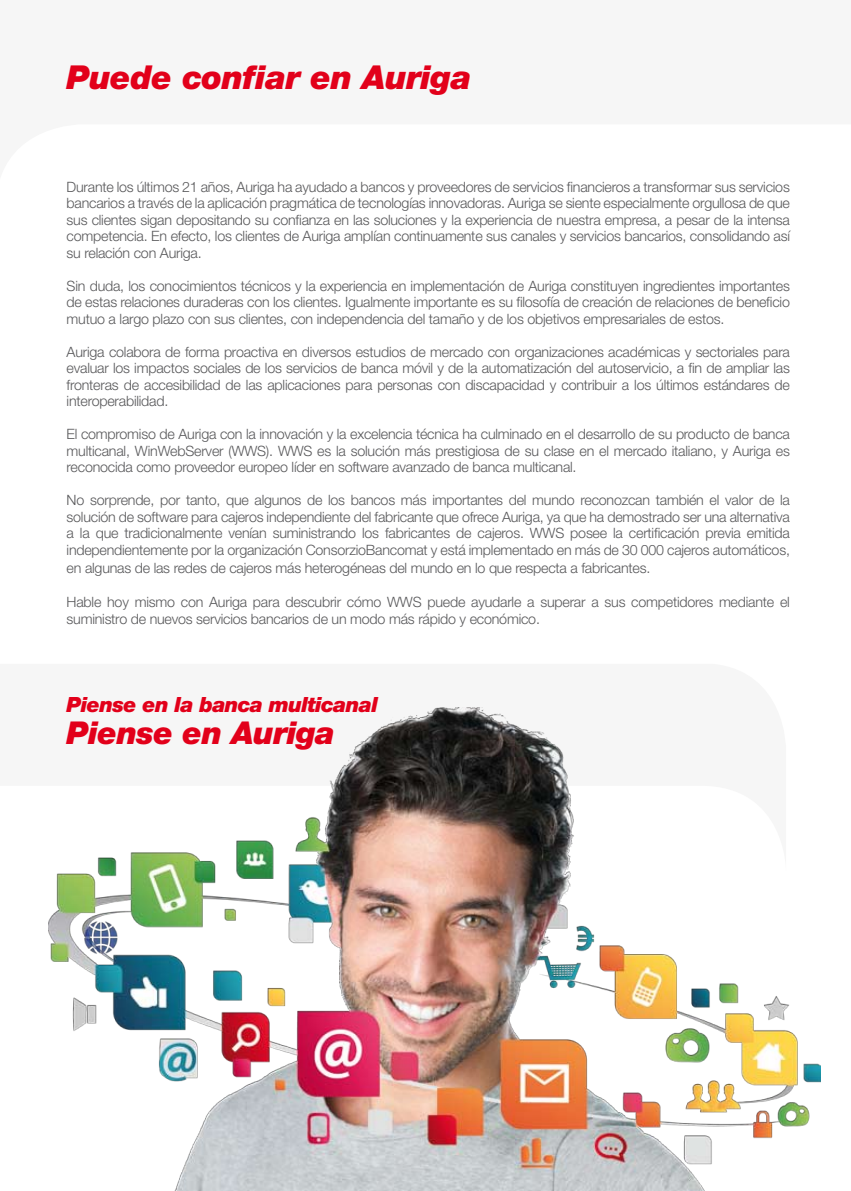
<style>
.page{position:relative;width:851px;height:1191px;background:#fff}
.page>*{position:absolute;margin:0;border:0;box-sizing:border-box;transform-origin:0 0}
.t1{font:italic 900 33px "Helvetica Neue LT Pro";letter-spacing:-.015em;color:#e2001a}
.t2{font:italic 900 31.5px "Helvetica Neue LT Pro";letter-spacing:-.02em;color:#e2001a}
.t3{font:italic 900 21px "Helvetica Neue LT Pro";letter-spacing:-.03em;color:#e2001a}
.t4{font:300 14.25px/16.5px "Helvetica Neue LT Pro";letter-spacing:-.015em;color:#58585a;text-align:justify}
</style>
<div class="page">
<img style="left:48px;top:707px;width:772px;height:484px">
<h1 class="t1" style="left:67px;top:57px;width:406px">Puede confiar en Auriga</h1>
<p class="t4" style="left:67px;top:178px;width:724px">Durante los últimos 21 años, Auriga ha ayudado a bancos y proveedores de servicios financieros a transformar sus servicios bancarios a través de la aplicación pragmática de tecnologías innovadoras. Auriga se siente especialmente orgullosa de que sus clientes sigan depositando su confianza en las soluciones y la experiencia de nuestra empresa, a pesar de la intensa competencia. En efecto, los clientes de Auriga amplían continuamente sus canales y servicios bancarios, consolidando así su relación con Auriga.</p>
<p class="t4" style="left:67px;top:277px;width:724px">Sin duda, los conocimientos técnicos y la experiencia en implementación de Auriga constituyen ingredientes importantes de estas relaciones duraderas con los clientes. Igualmente importante es su filosofía de creación de relaciones de beneficio mutuo a largo plazo con sus clientes, con independencia del tamaño y de los objetivos empresariales de estos.</p>
<p class="t4" style="left:67px;top:343px;width:724px">Auriga colabora de forma proactiva en diversos estudios de mercado con organizaciones académicas y sectoriales para evaluar los impactos sociales de los servicios de banca móvil y de la automatización del autoservicio, a fin de ampliar las fronteras de accesibilidad de las aplicaciones para personas con discapacidad y contribuir a los últimos estándares de interoperabilidad.</p>
<p class="t4" style="left:67px;top:425px;width:724px">El compromiso de Auriga con la innovación y la excelencia técnica ha culminado en el desarrollo de su producto de banca multicanal, WinWebServer (WWS). WWS es la solución más prestigiosa de su clase en el mercado italiano, y Auriga es reconocida como proveedor europeo líder en software avanzado de banca multicanal.</p>
<p class="t4" style="left:67px;top:491px;width:724px">No sorprende, por tanto, que algunos de los bancos más importantes del mundo reconozcan también el valor de la solución de software para cajeros independiente del fabricante que ofrece Auriga, ya que ha demostrado ser una alternativa a la que tradicionalmente venían suministrando los fabricantes de cajeros. WWS posee la certificación previa emitida independientemente por la organización ConsorzioBancomat y está implementado en más de 30 000 cajeros automáticos,</p>
<p class="t4" style="left:67px;top:559px;width:585px">en algunas de las redes de cajeros más heterogéneas del mundo en lo que respecta a fabricantes.</p>
<p class="t4" style="left:67px;top:593px;width:724px">Hable hoy mismo con Auriga para descubrir cómo WWS puede ayudarle a superar a sus competidores mediante el suministro de nuevos servicios bancarios de un modo más rápido y económico.</p>
<h3 class="t3" style="left:67px;top:692px;width:313px">Piense en la banca multicanal</h3>
<h2 class="t2" style="left:67px;top:713px;width:270px">Piense en Auriga</h2>
</div>
